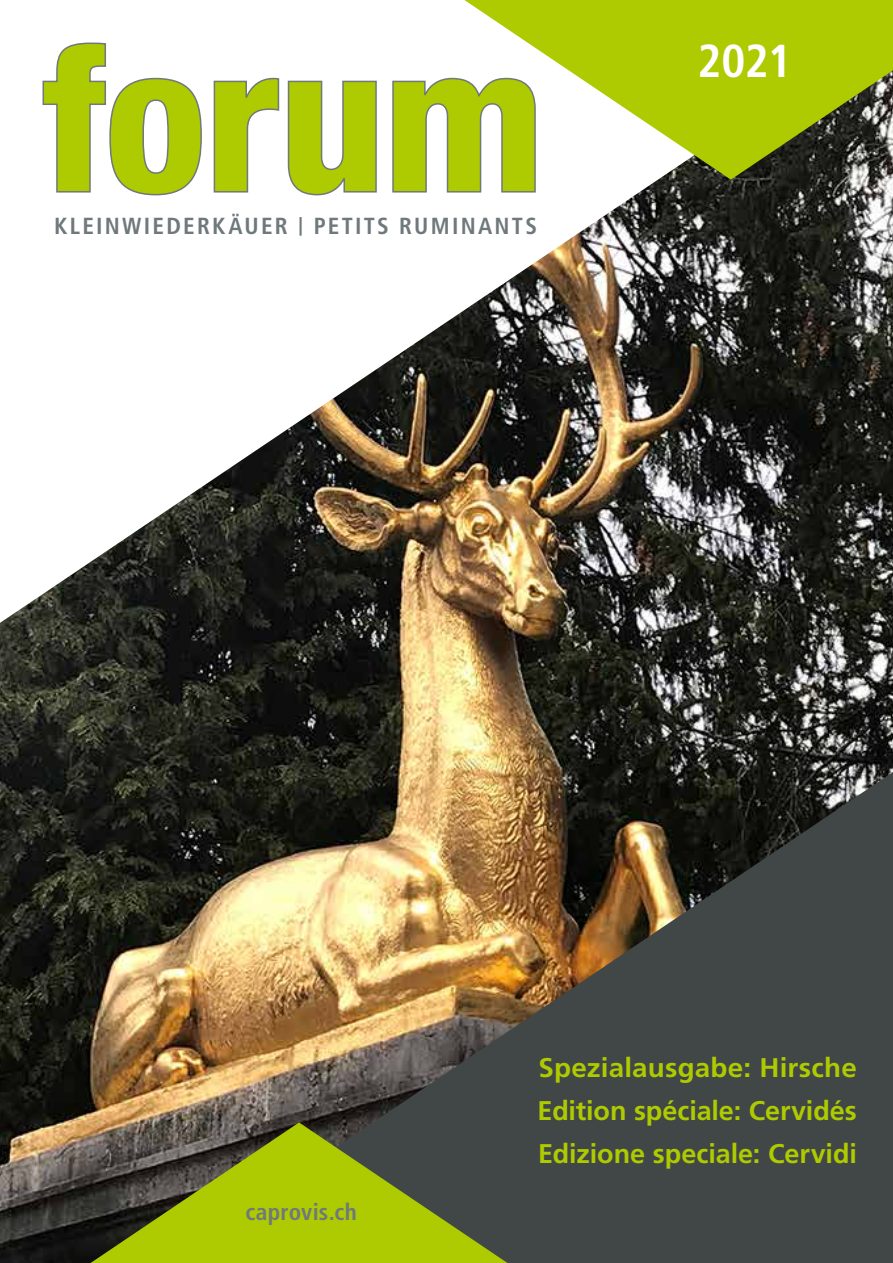
<style>
.page{position:relative;width:893px;height:1263px;background:#fff}
.page>*{position:absolute;margin:0;border:0;box-sizing:border-box;transform-origin:0 0}
.t1{font:700 condensed 46.2px "Frutiger LT Std";color:#fff}
.t2{font:700 27px/43px "Frutiger LT Std";letter-spacing:-.005em;color:#aeca00;text-align:justify}
.t3{font:700 condensed 23.25px "Frutiger LT Std";letter-spacing:.095em;color:#6f787b}
.t4{font:700 condensed 23.25px "Frutiger LT Std";letter-spacing:.01em;color:#6f787b}
.s1{font-size:18.6px}
</style>
<div class="page">
<img style="left:0;top:180px;width:893px;height:1083px">
<svg style="left:464px;top:0;width:429px;height:180px;fill:#aeca00"></svg>
<img style="left:146px;top:763px;width:747px;height:500px">
<svg style="left:42px;top:42px;width:494px;height:154px"></svg>
<svg style="left:72px;top:1122px;width:454px;height:141px;background:#758123"></svg>
<p class="t3" style="left:54px;top:212px;width:484px">KLEINWIEDERKÄUER <span class="s1">|</span> PETITS RUMINANTS</p>
<h1 class="t1" style="left:697px;top:34px;width:96px">2021</h1>
<p class="t4" style="left:245px;top:1198px;width:113px">caprovis.ch</p>
<p class="t2" style="left:538px;top:1046px;width:321px">Spezialausgabe: Hirsche Edition spéciale: Cervidés Edizione speciale: Cervidi</p>
</div>
